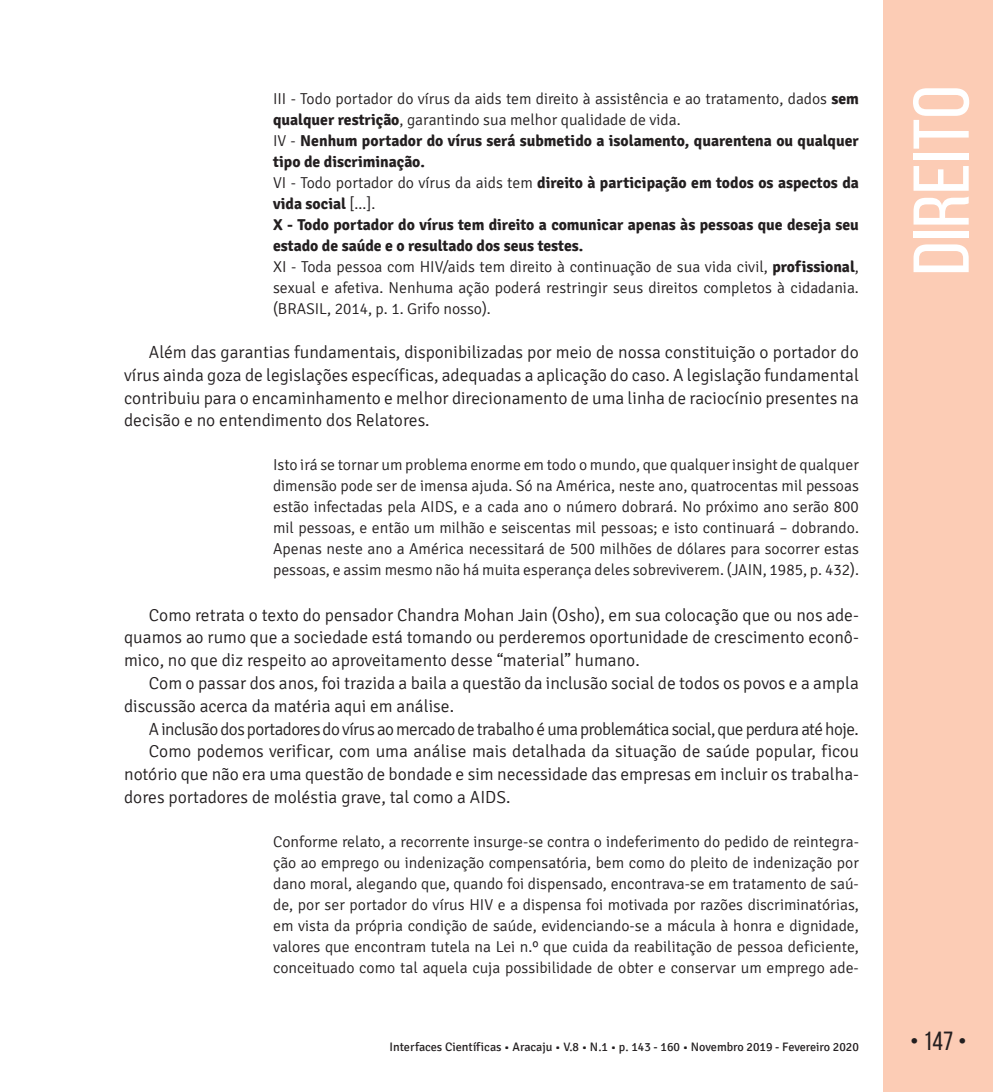
<style>
.page{position:relative;width:993px;height:1092px;background:#fff}
.page>*{position:absolute;margin:0;border:0;box-sizing:border-box;transform-origin:0 0}
.t1{font:78.75px "Bebas Neue";color:#fff;scale:1.09 1}
.t2{font:26.25px "Bebas Neue";color:#231f20}
.t3{font:300 17.5px/22.8px "Signika";color:#231f20;text-align:justify}
.t4{font:300 17.5px "Signika";letter-spacing:-.03em;color:#231f20}
.t5{font:300 15.75px/21px "Signika";color:#231f20;text-align:justify}
.t6{font:12.25px "Signika";color:#231f20}
.s1{font-weight:700}
</style>
<div class="page">
<div style="left:883px;top:0;width:109px;height:1091px;background:#fcccb5"></div>
<p class="t5" style="left:273px;top:89px;width:587px;text-align:left">III - Todo portador do vírus da aids tem direito à assistência e ao tratamento, dados <span class="s1">sem qualquer restrição</span>, garantindo sua melhor qualidade de vida.<br>IV - <span class="s1">Nenhum portador do vírus será submetido a isolamento, quarentena ou qualquer tipo de discriminação.<br></span>VI - Todo portador do vírus da aids tem <span class="s1">direito à participação em todos os aspectos da vida social</span> [...].<br><span class="s1">X - Todo portador do vírus tem direito a comunicar apenas às pessoas que deseja seu estado de saúde e o resultado dos seus testes.<br></span>XI - Toda pessoa com HIV/aids tem direito à continuação de sua vida civil, <span class="s1">profissional</span>, sexual e afetiva. Nenhuma ação poderá restringir seus direitos completos à cidadania. (BRASIL, 2014, p. 1. Grifo nosso).</p>
<p class="t3" style="left:124px;top:341px;width:736px;text-indent:25px">Além das garantias fundamentais, disponibilizadas por meio de nossa constituição o portador do vírus ainda goza de legislações específicas, adequadas a aplicação do caso. A legislação fundamental contribuiu para o encaminhamento e melhor direcionamento de uma linha de raciocínio presentes na decisão e no entendimento dos Relatores.</p>
<p class="t5" style="left:273px;top:454px;width:587px">Isto irá se tornar um problema enorme em todo o mundo, que qualquer insight de qualquer dimensão pode ser de imensa ajuda. Só na América, neste ano, quatrocentas mil pessoas estão infectadas pela AIDS, e a cada ano o número dobrará. No próximo ano serão 800 mil pessoas, e então um milhão e seiscentas mil pessoas; e isto continuará – dobrando.<br>Apenas neste ano a América necessitará de 500 milhões de dólares para socorrer estas pessoas, e assim mesmo não há muita esperança deles sobreviverem. (JAIN, 1985, p. 432).</p>
<p class="t3" style="left:124px;top:603px;width:736px;text-indent:25px">Como retrata o texto do pensador Chandra Mohan Jain (Osho), em sua colocação que ou nos ade&shy;quamos ao rumo que a sociedade está tomando ou perderemos oportunidade de crescimento econô&shy;mico, no que diz respeito ao aproveitamento desse “material” humano.</p>
<p class="t3" style="left:124px;top:672px;width:736px;text-indent:25px">Com o passar dos anos, foi trazida a baila a questão da inclusão social de todos os povos e a ampla discussão acerca da matéria aqui em análise.</p>
<p class="t4" style="left:149px;top:719px;width:711px">A inclusão dos portadores do vírus ao mercado de trabalho é uma problemática social, que perdura até hoje.</p>
<p class="t3" style="left:149px;top:740px;width:711px">Como podemos verificar, com uma análise mais detalhada da situação de saúde popular, ficou</p>
<p class="t3" style="left:124px;top:763px;width:736px">notório que não era uma questão de bondade e sim necessidade das empresas em incluir os trabalha-</p>
<p class="t3" style="left:124px;top:785px;width:388px">dores portadores de moléstia grave, tal como a AIDS.</p>
<p class="t5" style="left:273px;top:831px;width:587px">Conforme relato, a recorrente insurge-se contra o indeferimento do pedido de reintegra&shy;ção ao emprego ou indenização compensatória, bem como do pleito de indenização por dano moral, alegando que, quando foi dispensado, encontrava-se em tratamento de saú&shy;de, por ser portador do vírus HIV e a dispensa foi motivada por razões discriminatórias, em vista da própria condição de saúde, evidenciando-se a mácula à honra e dignidade, valores que encontram tutela na Lei n.º que cuida da reabilitação de pessoa deficiente, conceituado como tal aquela cuja possibilidade de obter e conservar um emprego ade-</p>
<h1 class="t1" style="left:898px;top:275px;width:176px;rotate:-90deg">Direito</h1>
<p class="t6" style="left:389px;top:1040px;width:471px">Interfaces Científicas • Aracaju • V.8 • N.1 • p. 143 - 160 • Novembro 2019 - Fevereiro 2020</p>
<h2 class="t2" style="left:909px;top:1026px;width:58px">• 147 •</h2>
</div>
